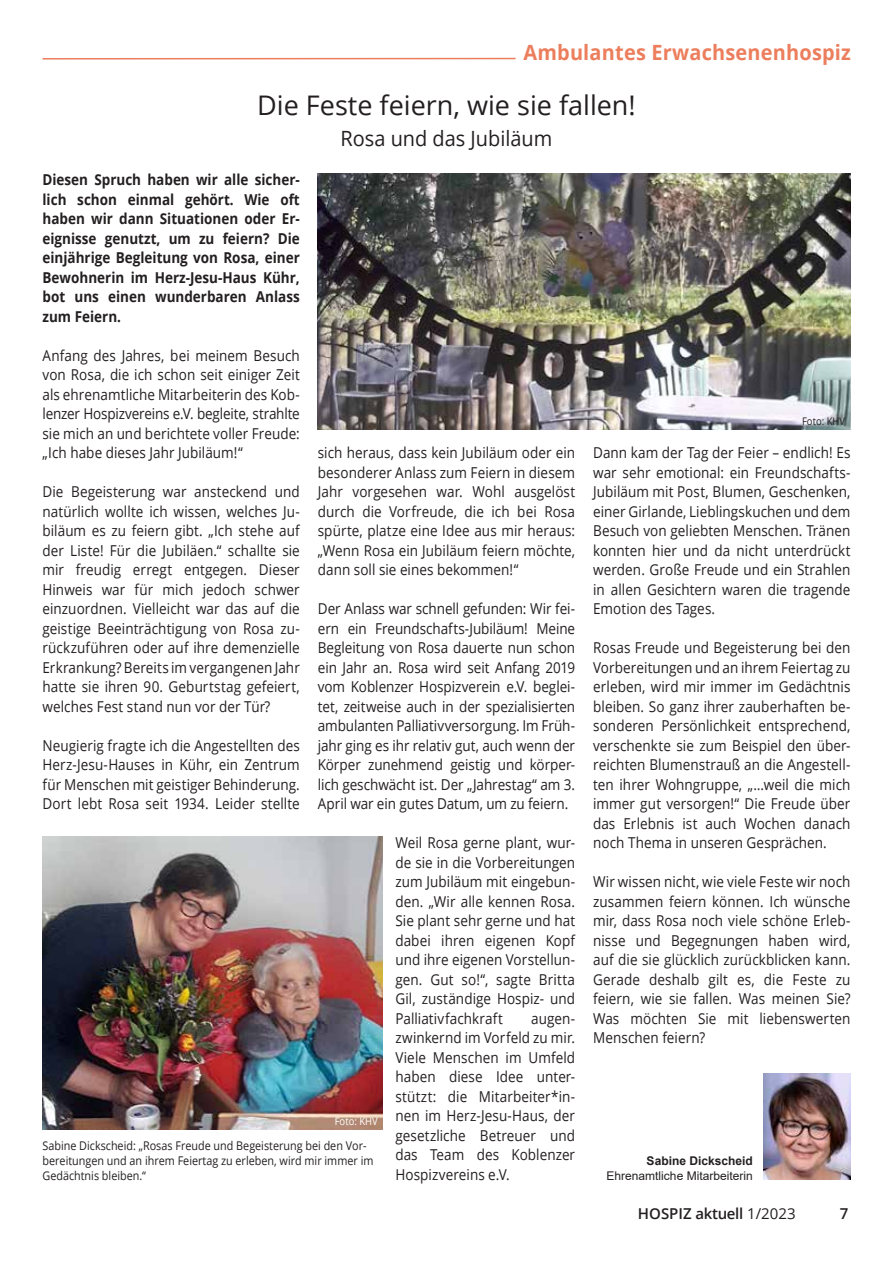
<style>
.page{position:relative;width:893px;height:1263px;background:#fff}
.page>*{position:absolute;margin:0;border:0;box-sizing:border-box;transform-origin:0 0}
.t1{font:27px "Open Sans";color:#231f20}
.t2{font:700 21px "Open Sans";letter-spacing:.01em;color:#ec7e5d;scale:.95 1}
.t3{font:21px "Open Sans";color:#231f20;scale:.95 1}
.t4{font:15px/19.5px "Open Sans";letter-spacing:.005em;color:#231f20;text-align:justify;scale:.9 1}
.t5{font:700 15px/19.5px "Open Sans";color:#231f20;text-align:justify;scale:.9 1}
.t6{font:600 15px "Open Sans";letter-spacing:-.02em;color:#231f20}
.t7{font:12px/15px "Open Sans";color:#231f20;scale:.9 1}
.t8{font:12px "Arial";color:#231f20}
.t9{font:700 12px "Arial";color:#231f20}
.t10{font:10.5px "Open Sans";color:#231f20;scale:.9 1}
.t11{font:10.5px "Open Sans";color:#fff;scale:.9 1}
.s1{font-weight:400}
</style>
<div class="page">
<hr style="left:43px;top:58px;width:473px;height:2px;background:#ec7e5d">
<img style="left:318px;top:173px;width:532px;height:256px">
<img style="left:43px;top:836px;width:340px;height:293px">
<img style="left:763px;top:1073px;width:87px;height:107px">
<h2 class="t2" style="left:523px;top:37px;width:346px">Ambulantes Erwachsenenhospiz</h2>
<h1 class="t1" style="left:257px;top:86px;width:380px">Die Feste feiern, wie sie fallen!</h1>
<h2 class="t3" style="left:341px;top:124px;width:225px">Rosa und das Jubiläum</h2>
<p class="t5" style="left:43px;top:170px;width:287px">Diesen Spruch haben wir alle sicher&shy;lich schon einmal gehört. Wie oft haben wir dann Situationen oder Er&shy;eignisse genutzt, um zu feiern? Die einjährige Begleitung von Rosa, einer Bewohnerin im Herz-Jesu-Haus Kühr, bot uns einen wunderbaren Anlass zum Feiern.</p>
<p class="t4" style="left:43px;top:345px;width:287px">Anfang des Jahres, bei meinem Besuch von Rosa, die ich schon seit einiger Zeit als ehrenamtliche Mitarbeiterin des Kob&shy;lenzer Hospizvereins e.V. begleite, strahlte sie mich an und berichtete voller Freude: „Ich habe dieses Jahr Jubiläum!“</p>
<p class="t4" style="left:43px;top:482px;width:287px">Die Begeisterung war ansteckend und natürlich wollte ich wissen, welches Ju&shy;biläum es zu feiern gibt. „Ich stehe auf der Liste! Für die Jubiläen.“ schallte sie mir freudig erregt entgegen. Dieser Hinweis war für mich jedoch schwer einzuordnen. Vielleicht war das auf die geistige Beeinträchtigung von Rosa zu&shy;rückzuführen oder auf ihre demenzielle Erkrankung? Bereits im vergangenen Jahr hatte sie ihren 90. Geburtstag gefeiert, welches Fest stand nun vor der Tür?</p>
<p class="t4" style="left:43px;top:735px;width:287px">Neugierig fragte ich die Angestellten des Herz-Jesu-Hauses in Kühr, ein Zentrum für Menschen mit geistiger Behinderung.<br>Dort lebt Rosa seit 1934. Leider stellte</p>
<p class="t4" style="left:318px;top:443px;width:287px">sich heraus, dass kein Jubiläum oder ein besonderer Anlass zum Feiern in diesem Jahr vorgesehen war. Wohl ausgelöst durch die Vorfreude, die ich bei Rosa spürte, platze eine Idee aus mir heraus: „Wenn Rosa ein Jubiläum feiern möchte, dann soll sie eines bekommen!“</p>
<p class="t4" style="left:318px;top:599px;width:287px">Der Anlass war schnell gefunden: Wir fei&shy;ern ein Freundschafts-Jubiläum! Meine Begleitung von Rosa dauerte nun schon ein Jahr an. Rosa wird seit Anfang 2019 vom Koblenzer Hospizverein e.V. beglei&shy;tet, zeitweise auch in der spezialisierten ambulanten Palliativversorgung. Im Früh&shy;jahr ging es ihr relativ gut, auch wenn der Körper zunehmend geistig und körper&shy;lich geschwächt ist. Der „Jahrestag“ am 3.<br>April war ein gutes Datum, um zu feiern.</p>
<p class="t4" style="left:395px;top:833px;width:201px">Weil Rosa gerne plant, wur&shy;de sie in die Vorbereitungen zum Jubiläum mit eingebun&shy;den. „Wir alle kennen Rosa.<br>Sie plant sehr gerne und hat dabei ihren eigenen Kopf und ihre eigenen Vorstellun&shy;gen. Gut so!“, sagte Britta Gil, zuständige Hospiz- und Palliativfachkraft</p>
<p class="t4" style="left:395px;top:1008px;width:201px;text-indent:136px">augen&shy;zwinkernd im Vorfeld zu mir.<br>Viele Menschen im Umfeld haben diese Idee unter&shy;stützt: die Mitarbeiter*in&shy;nen im Herz-Jesu-Haus, der gesetzliche Betreuer und das Team des Koblenzer Hospizvereins e.V.</p>
<p class="t11" style="left:335px;top:1114px;width:49px">Foto: KHV</p>
<p class="t7" style="left:43px;top:1138px;width:369px">Sabine Dickscheid: „Rosas Freude und Begeisterung bei den Vor&shy;bereitungen und an ihrem Feiertag zu erleben, wird mir immer im<br>Gedächtnis bleiben.“</p>
<p class="t10" style="left:802px;top:414px;width:49px">Foto: KHV</p>
<p class="t4" style="left:593px;top:443px;width:287px">Dann kam der Tag der Feier – endlich! Es war sehr emotional: ein Freundschafts-Jubiläum mit Post, Blumen, Geschenken, einer Girlande, Lieblingskuchen und dem Besuch von geliebten Menschen. Tränen konnten hier und da nicht unterdrückt werden. Große Freude und ein Strahlen in allen Gesichtern waren die tragende Emotion des Tages.</p>
<p class="t4" style="left:593px;top:638px;width:287px">Rosas Freude und Begeisterung bei den Vorbereitungen und an ihrem Feiertag zu erleben, wird mir immer im Gedächtnis bleiben. So ganz ihrer zauberhaften be&shy;sonderen Persönlichkeit entsprechend, verschenkte sie zum Beispiel den über&shy;reichten Blumenstrauß an die Angestell&shy;ten ihrer Wohngruppe, „…weil die mich immer gut versorgen!“ Die Freude über das Erlebnis ist auch Wochen danach noch Thema in unseren Gesprächen.</p>
<p class="t4" style="left:593px;top:872px;width:287px">Wir wissen nicht, wie viele Feste wir noch zusammen feiern können. Ich wünsche mir, dass Rosa noch viele schöne Erleb&shy;nisse und Begegnungen haben wird, auf die sie glücklich zurückblicken kann.<br>Gerade deshalb gilt es, die Feste zu feiern, wie sie fallen. Was meinen Sie?<br>Was möchten Sie mit liebenswerten Menschen feiern?</p>
<p class="t9" style="left:647px;top:1152px;width:108px">Sabine Dickscheid</p>
<p class="t8" style="left:607px;top:1167px;width:148px">Ehrenamtliche Mitarbeiterin</p>
<p class="t6" style="left:638px;top:1203px;width:159px">HOSPIZ aktuell <span class="s1">1/2023</span></p>
<p class="t6" style="left:840px;top:1203px;width:10px">7</p>
</div>
